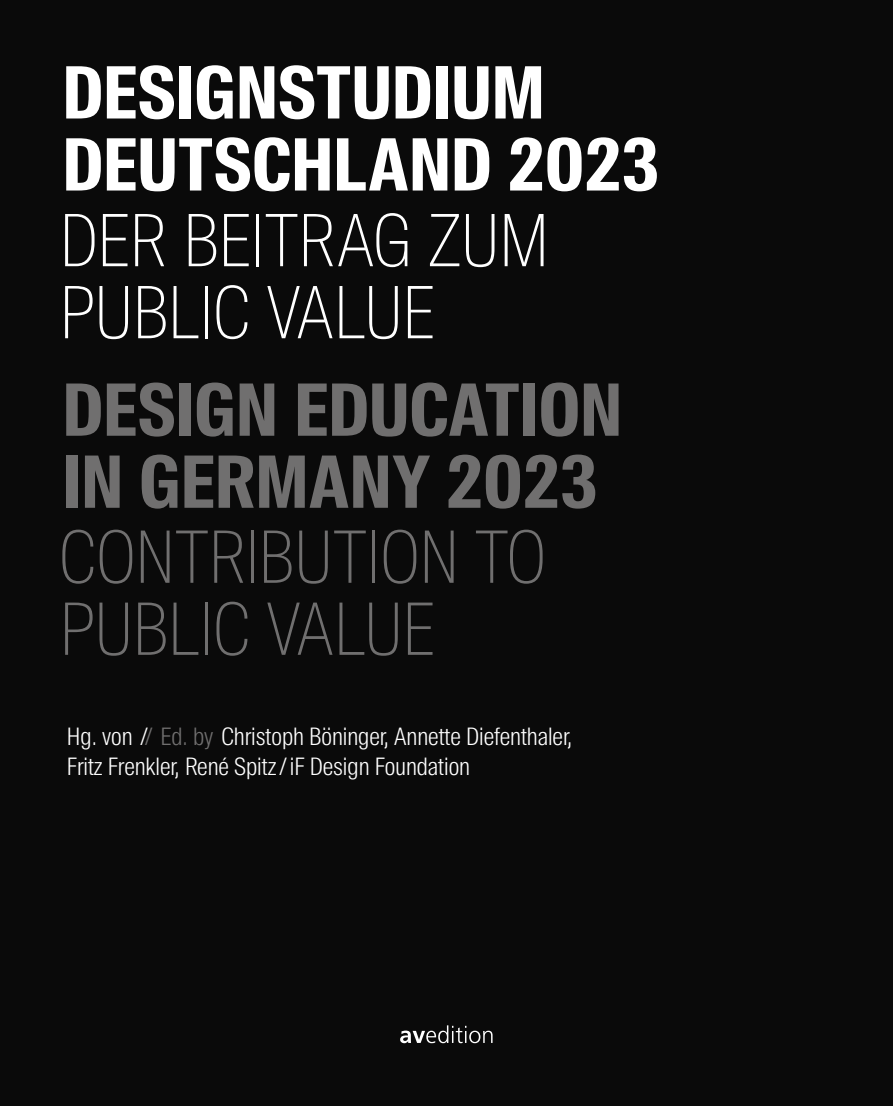
<style>
.page{position:relative;width:893px;height:1106px;background:#0a0a0a}
.page>*{position:absolute;margin:0;border:0;box-sizing:border-box;transform-origin:0 0}
.C1_Cover_Titel_DE{font:700 72px/72px "Suisse Intl Cond";color:#fff}
.C1_Cover_Titel_EN{font:700 72px/72px "Suisse Intl Cond";color:#706f6f}
.C2_Cover_Subtitel_EN{font:100 72px/72px "Suisse Intl Cond";letter-spacing:-.01em;color:#706f6f}
.C2_Cover_Subtitel_DE{font:100 72px/72px "Suisse Intl Cond";letter-spacing:-.01em;color:#fff}
.C3_Herausgeber{font:300 24px/29.5px "Suisse Intl Cond";color:#fff}
.s1{color:#706f6f}
</style>
<div class="page">
<svg style="left:400px;top:1025px;width:93px;height:18px"></svg>
<p class="C1_Cover_Titel_DE" style="left:62px;top:58px;width:599px">DESIGNSTUDIUM<br>DEUTSCHLAND 2023</p>
<p class="C2_Cover_Subtitel_DE" style="left:59px;top:205px;width:492px">DER BEITRAG ZUM<br>PUBLIC VALUE</p>
<p class="C1_Cover_Titel_EN" style="left:62px;top:375px;width:562px">DESIGN EDUCATION<br>IN GERMANY 2023</p>
<p class="C2_Cover_Subtitel_EN" style="left:59px;top:521px;width:488px">CONTRIBUTION TO<br>PUBLIC VALUE</p>
<p class="C3_Herausgeber" style="left:67px;top:722px;width:507px">Hg. von /<span class="s1">/ Ed. by</span> Christoph Böninger, Annette Diefenthaler,<br>Fritz Frenkler, René Spitz / iF Design Foundation</p>
</div>
